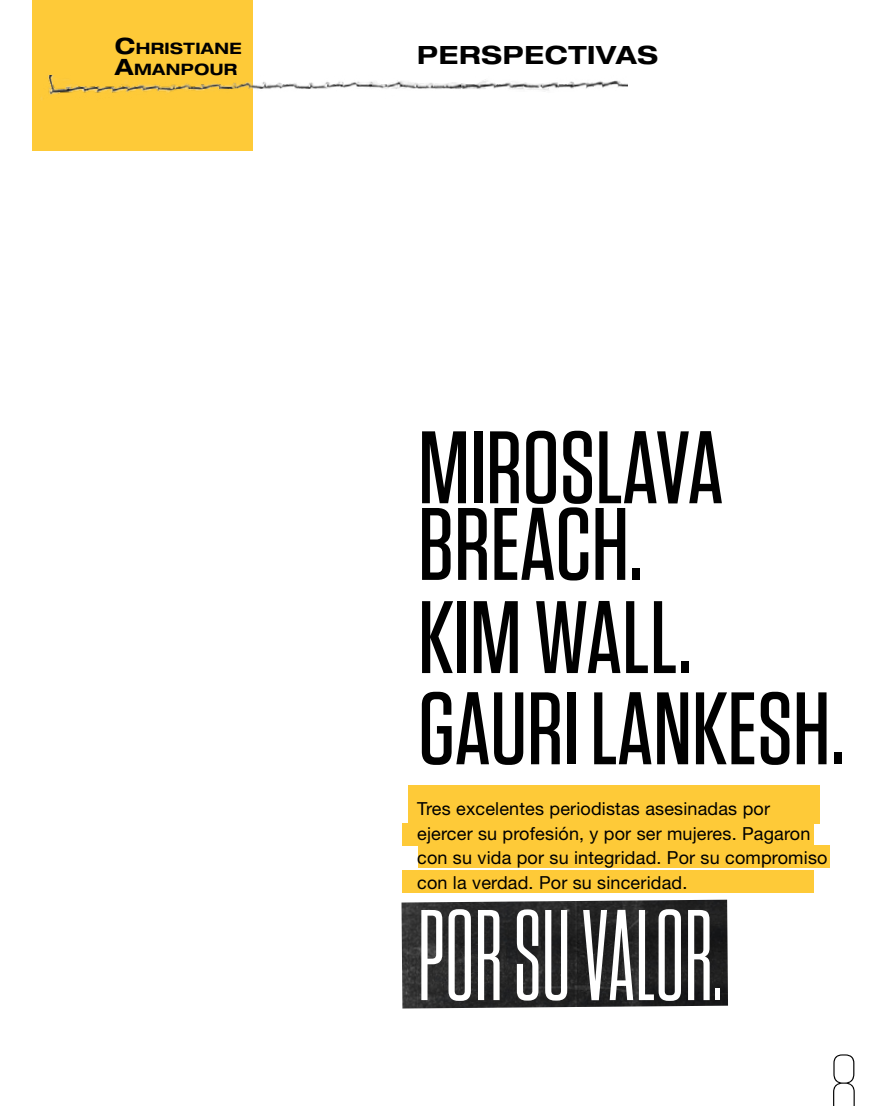
<style>
.page{position:relative;width:893px;height:1106px;background:#fff}
.page>*{position:absolute;margin:0;border:0;box-sizing:border-box;transform-origin:0 0}
.t1{font:500 128.7px "Tungsten Compressed";letter-spacing:.01em;color:#fff}
.t2{font:500 102.75px/92.1px "Tungsten";color:#000}
.t3{font:100 84px "Tungsten";color:#000}
.t4{font:700 expanded 25.2px "Helvetica Neue LT Std";letter-spacing:.03em;color:#000}
.t5{font:18px/24.6px "Helvetica Neue";letter-spacing:.01em;color:#000}
.t6{font:700 expanded 15.75px/21px "Helvetica Neue LT Std";letter-spacing:.03em;color:#000}
.s1{font-size:22.5px}
</style>
<div class="page">
<img style="left:401px;top:899px;width:327px;height:109px">
<div style="left:32px;top:0;width:220px;height:151px;background:#feca38"></div>
<img style="left:41px;top:76px;width:586px;height:45px">
<div style="left:408px;top:785px;width:412px;height:38px;background:#feca38"></div>
<div style="left:402px;top:823px;width:412px;height:22px;background:#feca38"></div>
<div style="left:402px;top:870px;width:412px;height:22px;background:#feca38"></div>
<div style="left:418px;top:845px;width:412px;height:22px;background:#feca38"></div>
<p class="t6" style="left:115px;top:38px;width:129px"><span class="s1">C</span>HRISTIANE<br><span class="s1">A</span>MANPOUR</p>
<h3 class="t4" style="left:417px;top:39px;width:242px">PERSPECTIVAS</h3>
<h2 class="t2" style="left:418px;top:423px;width:307px">MIROSLAVA</h2>
<h2 class="t2" style="left:418px;top:499px;width:428px">BREACH.<br>KIM WALL.<br>GAURILANKESH.</h2>
<p class="t5" style="left:417px;top:796px;width:412px">Tres excelentes periodistas asesinadas por ejercer su profesión, y por ser mujeres. Pagaron con su vida por su integridad. Por su compromiso con la verdad. Por su sinceridad.</p>
<h1 class="t1" style="left:418px;top:896px;width:305px">POR SU VALOR.</h1>
<h3 class="t3" style="left:829px;top:1042px;width:31px">8</h3>
</div>
